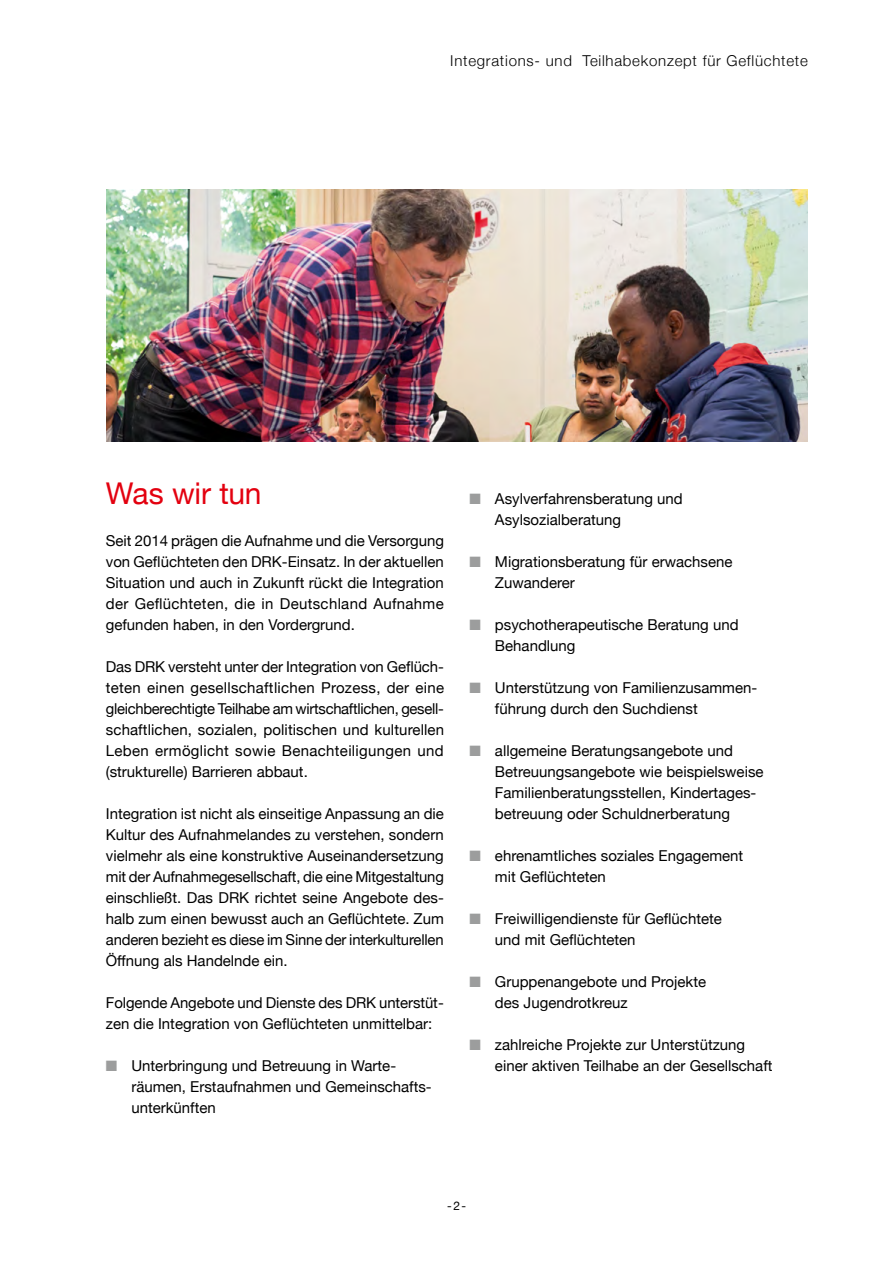
<style>
.page{position:relative;width:893px;height:1263px;background:#fff}
.page>*{position:absolute;margin:0;border:0;box-sizing:border-box;transform-origin:0 0}
.t1{font:30px "Helvetica Neue";letter-spacing:-.01em;color:#e3000f}
.Lauftext{font:15px/21px "Helvetica Neue";color:#000}
.t2{font:300 15px "Helvetica Neue";letter-spacing:.05em;color:#000}
.t3{font:15px "Zapf Dingbats ITC";color:#9c9d9d}
.t4{font:12px "Helvetica Neue";color:#000}
.s1{color:#9c9d9d}
</style>
<div class="page">
<img style="left:106px;top:189px;width:702px;height:252px">
<p class="t2" style="left:450px;top:48px;width:359px">Integrations- und Teilhabekonzept für Geflüchtete</p>
<h1 class="t1" style="left:106px;top:472px;width:157px">Was wir tun</h1>
<p class="Lauftext" style="left:106px;top:531px;width:340px;text-align:justify">Seit 2014 prägen die Aufnahme und die Versorgung von Geflüchteten den DRK-Einsatz. In der aktuellen Situation und auch in Zukunft rückt die Integration der Geflüchteten, die in Deutschland Aufnahme gefunden haben, in den Vordergrund.</p>
<p class="Lauftext" style="left:106px;top:657px;width:340px;text-align:justify">Das DRK versteht unter der Integration von Geflüch&shy;teten einen gesellschaftlichen Prozess, der eine gleichberechtigte Teilhabe am wirtschaftlichen, gesell&shy;schaftlichen, sozialen, politischen und kulturellen Leben ermöglicht sowie Benachteiligungen und (strukturelle) Barrieren abbaut.</p>
<p class="Lauftext" style="left:106px;top:804px;width:340px;text-align:justify">Integration ist nicht als einseitige Anpassung an die Kultur des Aufnahmelandes zu verstehen, sondern vielmehr als eine konstruktive Auseinandersetzung mit der Aufnahmegesellschaft, die eine Mitgestaltung einschließt. Das DRK richtet seine Angebote des&shy;halb zum einen bewusst auch an Geflüchtete. Zum anderen bezieht es diese im Sinne der interkulturellen Öffnung als Handelnde ein.</p>
<p class="Lauftext" style="left:106px;top:993px;width:340px">Folgende Angebote und Dienste des DRK unterstüt&shy;zen die Integration von Geflüchteten unmittelbar:</p>
<p class="Lauftext" style="left:131px;top:1056px;width:302px;text-indent:-26px"><span class="s1">■</span> Unterbringung und Betreuung in Warte&shy;räumen, Erstaufnahmen und Gemeinschafts&shy;unterkünften</p>
<p class="Lauftext" style="left:495px;top:489px;width:189px;text-indent:-26px"><span class="s1">■</span> Asylverfahrensberatung und<br>Asylsozialberatung</p>
<p class="Lauftext" style="left:495px;top:552px;width:239px;text-indent:-26px"><span class="s1">■</span> Migrationsberatung für erwachsene<br>Zuwanderer</p>
<p class="Lauftext" style="left:495px;top:615px;width:245px;text-indent:-26px"><span class="s1">■</span> psychotherapeutische Beratung und<br>Behandlung</p>
<p class="Lauftext" style="left:495px;top:678px;width:260px;text-indent:-26px"><span class="s1">■</span> Unterstützung von Familienzusammen-- führung durch den Suchdienst</p>
<p class="Lauftext" style="left:495px;top:741px;width:270px;text-indent:-26px"><span class="s1">■</span> allgemeine Beratungsangebote und Betreuungsangebote wie beispielsweise Familienberatungsstellen, Kindertages&shy;betreuung oder Schuldnerberatung</p>
<p class="Lauftext" style="left:495px;top:846px;width:250px;text-indent:-26px"><span class="s1">■</span> ehrenamtliches soziales Engagement mit Geflüchteten</p>
<p class="Lauftext" style="left:495px;top:909px;width:228px;text-indent:-26px"><span class="s1">■</span> Freiwilligendienste für Geflüchtete und mit Geflüchteten</p>
<p class="Lauftext" style="left:495px;top:972px;width:213px;text-indent:-26px"><span class="s1">■</span> Gruppenangebote und Projekte des Jugendrotkreuz</p>
<p class="t3" style="left:469px;top:1038px;width:13px">■</p>
<p class="Lauftext" style="left:495px;top:1035px;width:279px">zahlreiche Projekte zur Unterstützung einer aktiven Teilhabe an der Gesellschaft</p>
<p class="t4" style="left:447px;top:1197px;width:21px">-2-</p>
</div>
